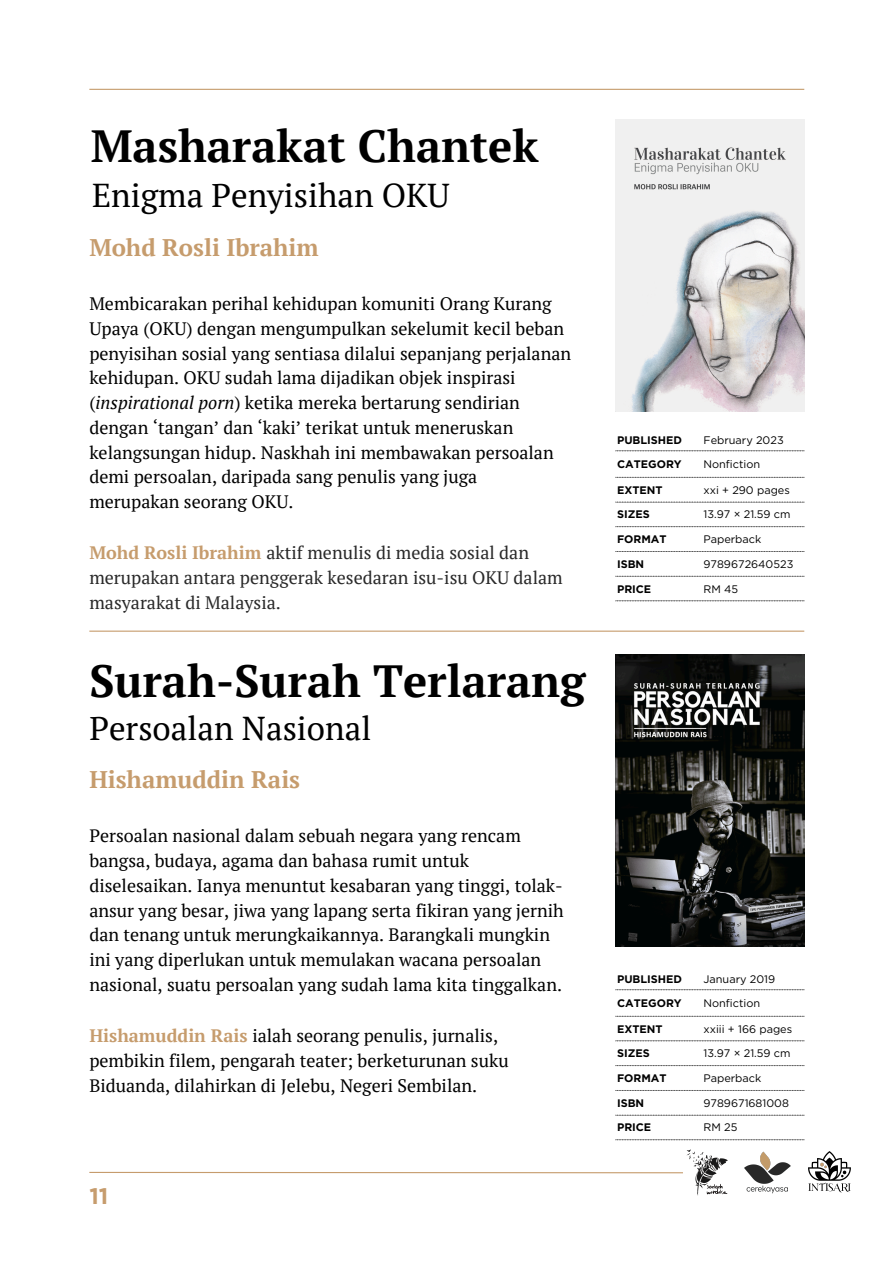
<style>
.page{position:relative;width:894px;height:1264px;background:#fff}
.page>*{position:absolute;margin:0;border:0;box-sizing:border-box;transform-origin:0 0}
.t1{font:700 45px "PT Serif";color:#000}
.t2{font:33px "PT Serif";color:#000}
.t3{font:700 24px "PT Serif";color:#c69c6d}
.t4{font:700 22.5px "Gotham";color:#c69c6d}
.t5{font:18px/24.8px "PT Serif";color:#000}
.t6{font:18px/24.8px "PT Serif";color:#292929}
.t7{font:10.95px "Gotham";color:#000}
.t8{font:700 10.95px "Gotham";color:#000}
.s1{font-style:italic}
.s2{font-weight:700;color:#c69c6d}
</style>
<div class="page">
<hr style="left:89px;top:89px;width:715px;height:1px;background:#c69c6d">
<hr style="left:89px;top:630px;width:715px;height:1px;background:#c69c6d">
<svg style="left:615px;top:450px;width:189px;height:151px"></svg>
<svg style="left:615px;top:989px;width:189px;height:151px"></svg>
<img style="left:808px;top:1151px;width:43px;height:42px">
<img style="left:744px;top:1151px;width:46px;height:43px">
<img style="left:682px;top:1149px;width:46px;height:46px">
<hr style="left:89px;top:1171px;width:593px;height:2px;background:#c69c6d">
<img style="left:615px;top:120px;width:189px;height:291px">
<img style="left:615px;top:654px;width:189px;height:292px">
<p class="t1" style="left:91px;top:115px;width:449px">Masharakat Chantek</p>
<p class="t2" style="left:92px;top:172px;width:359px">Enigma Penyisihan OKU</p>
<p class="t3" style="left:89px;top:231px;width:231px">Mohd Rosli Ibrahim</p>
<p class="t5" style="left:89px;top:291px;width:483px">Membicarakan perihal kehidupan komuniti Orang Kurang Upaya (OKU) dengan mengumpulkan sekelumit kecil beban penyisihan sosial yang sentiasa dilalui sepanjang perjalanan kehidupan. OKU sudah lama dijadikan objek inspirasi (<span class="s1">inspirational porn</span>) ketika mereka bertarung sendirian dengan ‘tangan’ dan ‘kaki’ terikat untuk meneruskan kelangsungan hidup. Naskhah ini membawakan persoalan demi persoalan, daripada sang penulis yang juga merupakan seorang OKU.</p>
<p class="t6" style="left:89px;top:540px;width:475px"><span class="s2">Mohd Rosli Ibrahim</span> aktif menulis di media sosial dan merupakan antara penggerak kesedaran isu-isu OKU dalam masyarakat di Malaysia.</p>
<p class="t1" style="left:89px;top:650px;width:497px">Surah-Surah Terlarang</p>
<p class="t2" style="left:89px;top:706px;width:283px">Persoalan Nasional</p>
<p class="t3" style="left:89px;top:763px;width:212px">Hishamuddin Rais</p>
<p class="t5" style="left:89px;top:823px;width:476px">Persoalan nasional dalam sebuah negara yang rencam bangsa, budaya, agama dan bahasa rumit untuk diselesaikan. Ianya menuntut kesabaran yang tinggi, tolak&shy;ansur yang besar, jiwa yang lapang serta fikiran yang jernih dan tenang untuk merungkaikannya. Barangkali mungkin ini yang diperlukan untuk memulakan wacana persoalan nasional, suatu persoalan yang sudah lama kita tinggalkan.</p>
<p class="t5" style="left:89px;top:1022px;width:421px"><span class="s2">Hishamuddin Rais</span> ialah seorang penulis, jurnalis, pembikin filem, pengarah teater; berketurunan suku<br>Biduanda, dilahirkan di Jelebu, Negeri Sembilan.</p>
<p class="t4" style="left:89px;top:1181px;width:20px">11</p>
<p class="t8" style="left:617px;top:433px;width:67px">PUBLISHED</p>
<h1 class="t7" style="left:703px;top:433px;width:82px">February 2023</h1>
<h2 class="t8" style="left:617px;top:457px;width:66px">CATEGORY</h2>
<h3 class="t7" style="left:703px;top:457px;width:58px">Nonfiction</h3>
<p class="t8" style="left:617px;top:483px;width:47px">EXTENT</p>
<p class="t7" style="left:703px;top:483px;width:88px">xxi + 290 pages</p>
<p class="t8" style="left:617px;top:508px;width:34px">SIZES</p>
<p class="t7" style="left:703px;top:508px;width:89px">13.97 × 21.59 cm</p>
<p class="t8" style="left:617px;top:532px;width:51px">FORMAT</p>
<p class="t7" style="left:703px;top:532px;width:59px">Paperback</p>
<p class="t8" style="left:617px;top:557px;width:29px">ISBN</p>
<p class="t7" style="left:703px;top:557px;width:91px">9789672640523</p>
<p class="t8" style="left:617px;top:582px;width:36px">PRICE</p>
<p class="t7" style="left:703px;top:582px;width:36px">RM 45</p>
<p class="t8" style="left:617px;top:972px;width:67px">PUBLISHED</p>
<p class="t7" style="left:703px;top:972px;width:73px">January 2019</p>
<p class="t8" style="left:617px;top:996px;width:66px">CATEGORY</p>
<p class="t7" style="left:703px;top:996px;width:58px">Nonfiction</p>
<p class="t8" style="left:617px;top:1021px;width:47px">EXTENT</p>
<p class="t7" style="left:703px;top:1021px;width:90px">xxiii + 166 pages</p>
<p class="t8" style="left:617px;top:1046px;width:34px">SIZES</p>
<p class="t7" style="left:703px;top:1046px;width:89px">13.97 × 21.59 cm</p>
<h1 class="t8" style="left:617px;top:1071px;width:51px">FORMAT</h1>
<h2 class="t7" style="left:703px;top:1071px;width:59px">Paperback</h2>
<h3 class="t8" style="left:617px;top:1096px;width:29px">ISBN</h3>
<p class="t7" style="left:703px;top:1096px;width:87px">9789671681008</p>
<p class="t8" style="left:617px;top:1120px;width:36px">PRICE</p>
<p class="t7" style="left:703px;top:1120px;width:35px">RM 25</p>
</div>
